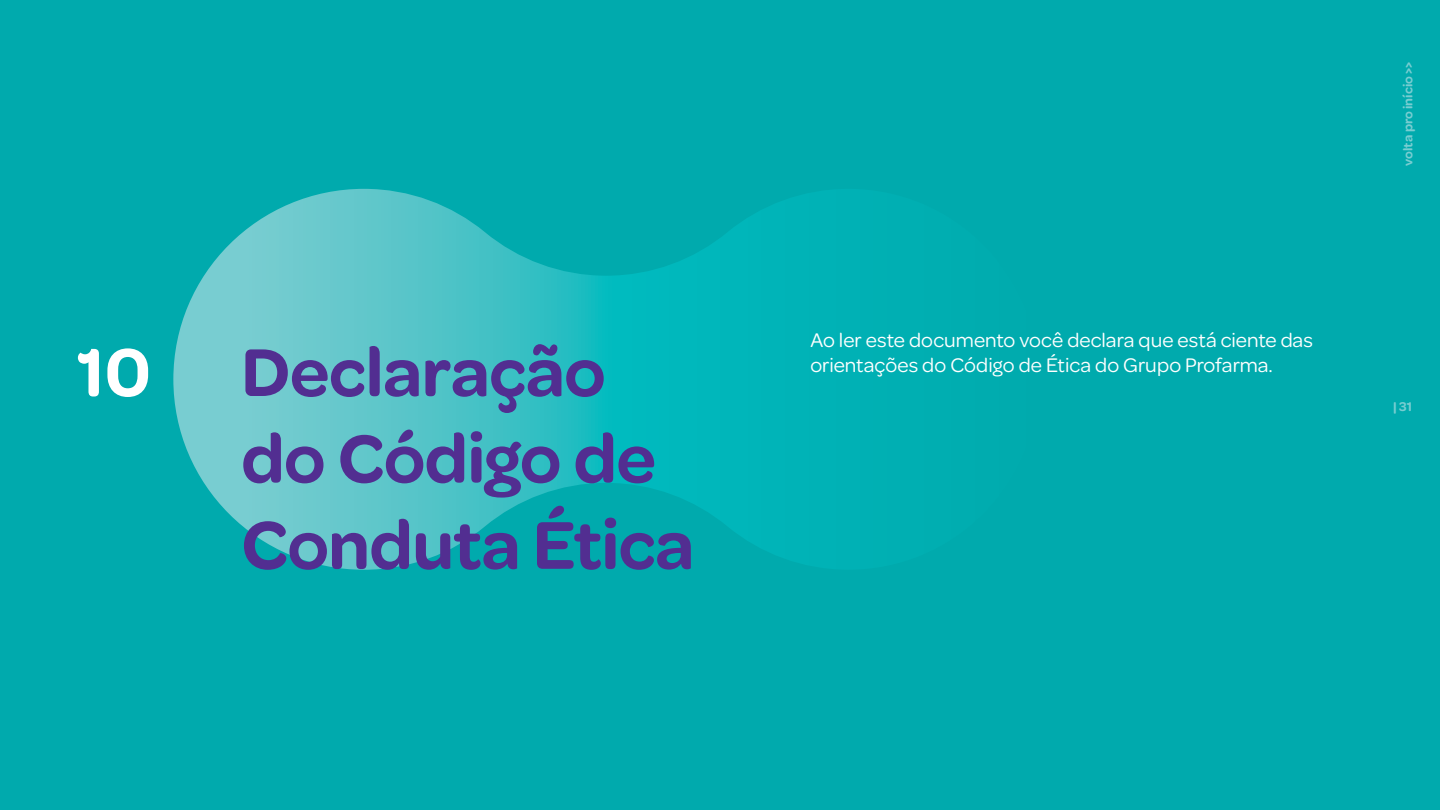
<style>
.page{position:relative;width:1440px;height:810px;background:#fff}
.page>*{position:absolute;margin:0;border:0;box-sizing:border-box;transform-origin:0 0}
.t1{font:600 72px/86.4px "Omnes";letter-spacing:-.01em;color:#522e91}
.t2{font:600 72px "Omnes";color:#fff}
.t3{font:21px/25.2px "Omnes VF";color:#fff}
.t4{font:600 13.5px "Omnes";color:#78cdd1}
</style>
<div class="page">
<div style="left:0;top:0;width:1439px;height:810px;background:#00aaad"></div>
<svg style="left:173px;top:189px;width:612px;height:381px"></svg>
<h1 class="t2" style="left:77px;top:322px;width:76px">10</h1>
<h1 class="t1" style="left:241px;top:324px;width:454px">Declaração do Código de<br>Conduta Ética</h1>
<p class="t3" style="left:810px;top:326px;width:504px">Ao ler este documento você declara que está ciente das orientações do Código de Ética do Grupo Profarma.</p>
<p class="t4" style="left:1398px;top:166px;width:106px;rotate:-90deg">volta pro início &gt;&gt;</p>
<p class="t4" style="left:1393px;top:398px;width:20px">| 31</p>
</div>
